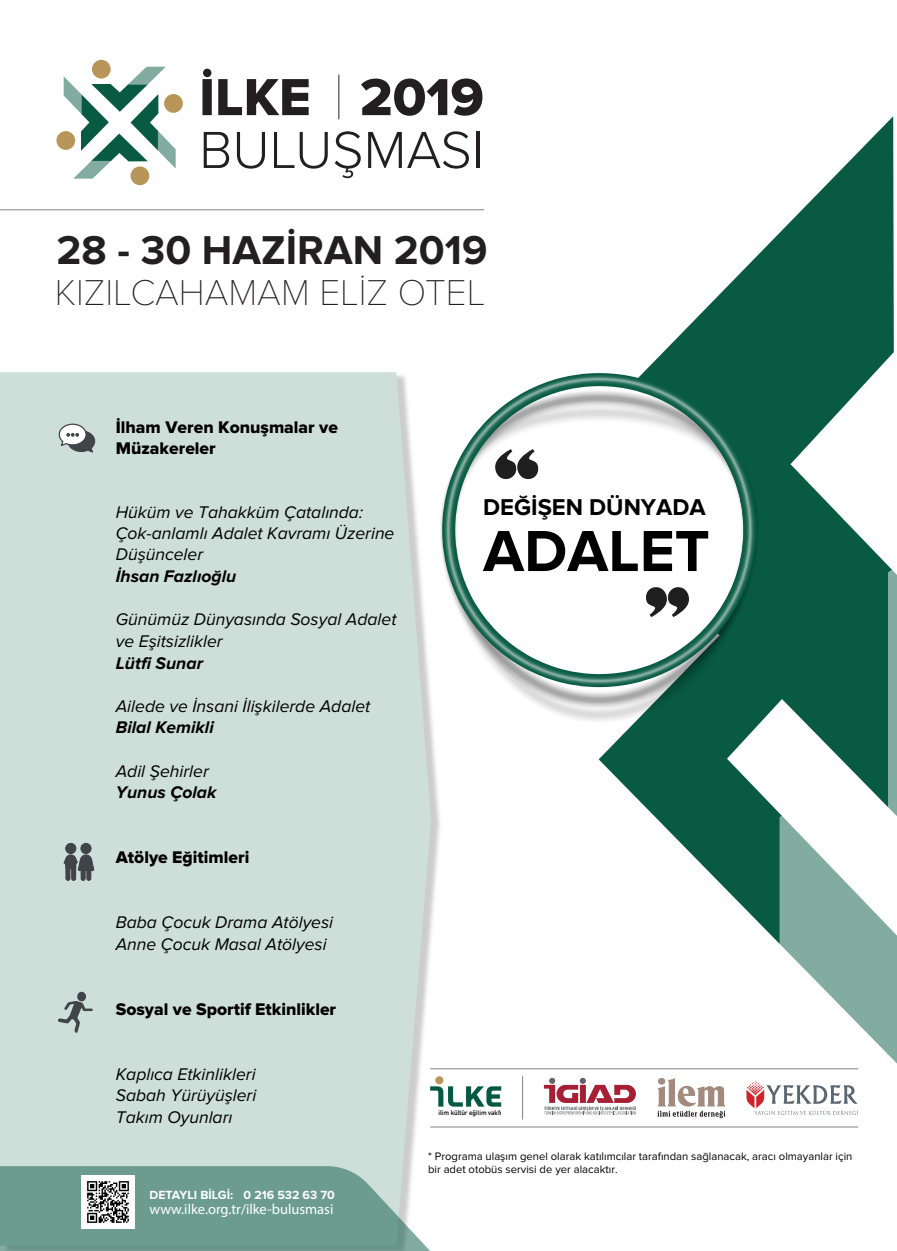
<style>
.page{position:relative;width:897px;height:1251px;background:#fff}
.page>*{position:absolute;margin:0;border:0;box-sizing:border-box;transform-origin:0 0}
.t1{font:700 60px "Proxima Nova";color:#000}
.t2{font:300 54px "Proxima Nova";color:#231f20}
.t3{font:54px "Proxima Nova Extrabld";color:#231f20}
.t4{font:700 41.75px "Proxima Nova";color:#231f20}
.t5{font:100 37.25px "Proxima Nova T";color:#231f20}
.t6{font:700 23.75px "Proxima Nova";color:#000}
.t7{font:italic 17.5px/21.6px "Proxima Nova";color:#000}
.t8{font:17.5px/21px "Proxima Nova Extrabld";color:#000}
.t9{font:italic 700 17.5px "Proxima Nova";color:#000}
.t10{font:14.5px "Myriad Pro";color:#fff}
.t11{font:700 12.31px "Proxima Nova";color:#fff}
.t12{font:11.25px/13.5px "Proxima Nova";color:#000}
.t13{font:700 6.69px "DIN Alternate";color:#000}
</style>
<div class="page">
<svg style="left:645px;top:807px;width:134px;height:136px"></svg>
<svg style="left:598px;top:116px;width:295px;height:691px"></svg>
<svg style="left:779px;top:570px;width:117px;height:493px"></svg>
<div style="left:0;top:372px;width:431px;height:794px;background:#ceded9"></div>
<svg style="left:0;top:1166px;width:430px;height:85px;background:#78a496"></svg>
<hr style="left:338px;top:75px;width:1px;height:44px;background:#231f20">
<svg style="left:64px;top:67px;width:112px;height:112px"></svg>
<div style="left:92px;top:60px;width:19px;height:19px;background:#b89659;border-radius:50%"></div>
<div style="left:164px;top:94px;width:19px;height:19px;background:#b89659;border-radius:50%"></div>
<div style="left:130px;top:166px;width:19px;height:19px;background:#b89659;border-radius:50%"></div>
<div style="left:56px;top:131px;width:19px;height:19px;background:#b89659;border-radius:50%"></div>
<img style="left:81px;top:1176px;width:54px;height:53px">
<hr style="left:0;top:210px;width:484px;height:1px;background:#818285">
<div style="left:66px;top:843px;width:10px;height:10px;background:#404448;border-radius:50%"></div>
<div style="left:65px;top:843px;width:11px;height:11px;border:1px solid #404448;border-radius:50%"></div>
<div style="left:81px;top:843px;width:10px;height:10px;background:#404448;border-radius:50%"></div>
<div style="left:81px;top:843px;width:10px;height:11px;border:1px solid #404448;border-radius:50%"></div>
<svg style="left:63px;top:854px;width:32px;height:34px"></svg>
<svg style="left:58px;top:423px;width:37px;height:30px"></svg>
<div style="left:77px;top:992px;width:9px;height:9px;background:#404448;border-radius:50%"></div>
<svg style="left:58px;top:1001px;width:35px;height:32px"></svg>
<hr style="left:430px;top:1068px;width:428px;height:1px;background:#808184">
<hr style="left:430px;top:1127px;width:428px;height:1px;background:#808184">
<svg style="left:657px;top:1078px;width:68px;height:40px"></svg>
<svg style="left:544px;top:1078px;width:92px;height:36px"></svg>
<svg style="left:746px;top:1081px;width:112px;height:34px"></svg>
<hr style="left:522px;top:1076px;width:1px;height:43px;background:#808184">
<svg style="left:430px;top:1086px;width:71px;height:20px"></svg>
<div style="left:435px;top:1076px;width:8px;height:8px;background:#b89559;border-radius:50%"></div>
<svg style="left:440px;top:404px;width:319px;height:319px"></svg>
<svg style="left:442px;top:373px;width:314px;height:314px"></svg>
<svg style="left:495px;top:449px;width:43px;height:30px"></svg>
<h2 class="t3" style="left:199px;top:66px;width:286px">İLKE 2019</h2>
<h2 class="t2" style="left:199px;top:119px;width:286px">BULUŞMASI</h2>
<h3 class="t4" style="left:56px;top:226px;width:432px">28 - 30 HAZİRAN 2019</h3>
<h3 class="t5" style="left:55px;top:271px;width:432px">KIZILCAHAMAM ELİZ OTEL</h3>
<p class="t8" style="left:116px;top:417px;width:224px">İlham Veren Konuşmalar ve<br>Müzakereler</p>
<p class="t7" style="left:116px;top:502px;width:280px;line-height:21px">Hüküm ve Tahakküm Çatalında:<br>Çok-anlamlı Adalet Kavramı Üzerine<br>Düşünceler</p>
<p class="t9" style="left:116px;top:566px;width:122px">İhsan Fazlıoğlu</p>
<p class="t7" style="left:116px;top:609px;width:282px">Günümüz Dünyasında Sosyal Adalet ve Eşitsizlikler</p>
<p class="t9" style="left:116px;top:653px;width:89px">Lütfi Sunar</p>
<p class="t7" style="left:116px;top:695px;width:256px">Ailede ve İnsani İlişkilerde Adalet</p>
<p class="t9" style="left:116px;top:718px;width:99px">Bilal Kemikli</p>
<p class="t7" style="left:116px;top:760px;width:95px">Adil Şehirler</p>
<p class="t9" style="left:116px;top:783px;width:102px">Yunus Çolak</p>
<p class="t8" style="left:116px;top:847px;width:135px">Atölye Eğitimleri</p>
<p class="t7" style="left:116px;top:912px;width:219px">Baba Çocuk Drama Atölyesi<br>Anne Çocuk Masal Atölyesi</p>
<p class="t8" style="left:116px;top:999px;width:222px">Sosyal ve Sportif Etkinlikler</p>
<p class="t7" style="left:116px;top:1063px;width:142px;text-align:justify">Kaplıca Etkinlikleri Sabah Yürüyüşleri Takım Oyunları</p>
<p class="t11" style="left:149px;top:1188px;width:187px">DETAYLI BİLGİ: 0 216 532 63 70</p>
<p class="t10" style="left:149px;top:1200px;width:185px">www.ilke.org.tr/ilke-bulusmasi</p>
<h3 class="t6" style="left:483px;top:493px;width:224px">DEĞİŞEN DÜNYADA</h3>
<h1 class="t1" style="left:483px;top:516px;width:228px">ADALET</h1>
<p class="t13" style="left:438px;top:1108px;width:64px">ilim kültür eğitim vakfı</p>
<p class="t12" style="left:428px;top:1149px;width:426px">* Programa ulaşım genel olarak katılımcılar tarafından sağlanacak, aracı olmayanlar için bir adet otobüs servisi de yer alacaktır.</p>
</div>
